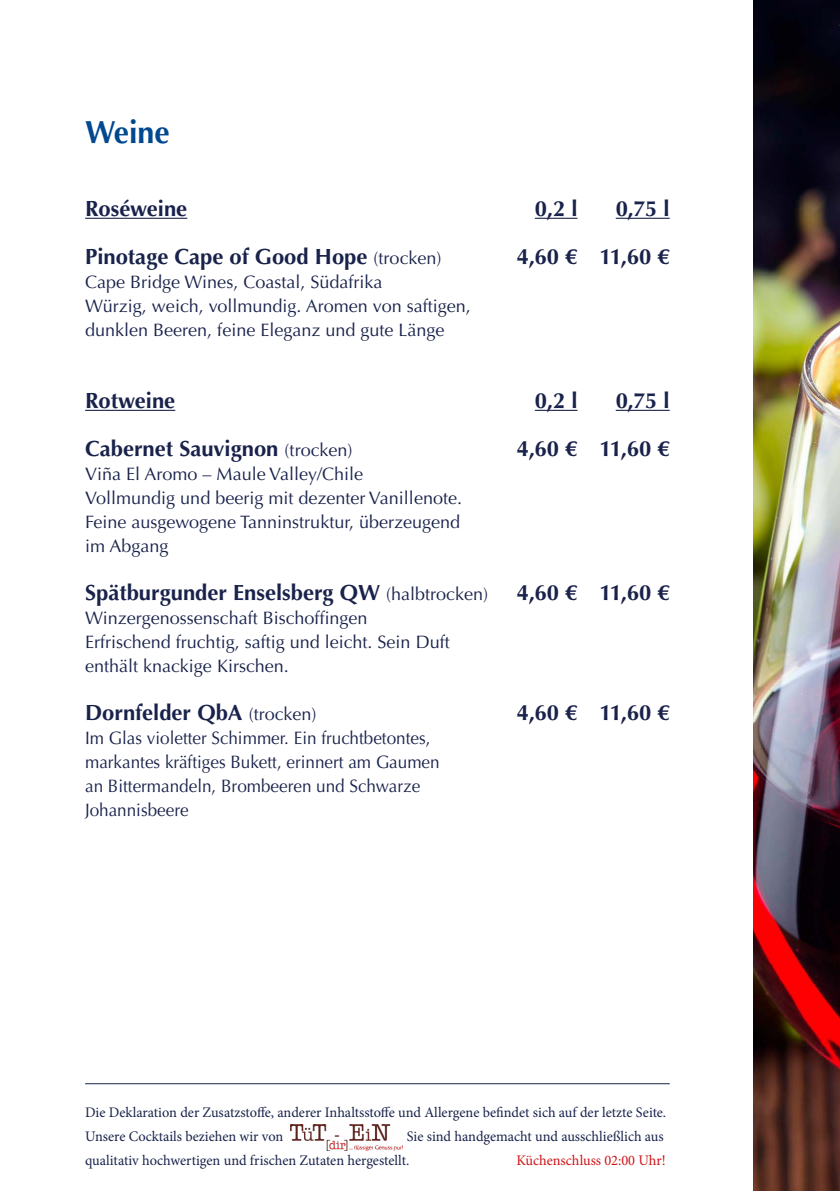
<style>
.page{position:relative;width:840px;height:1191px;background:#fff}
.page>*{position:absolute;margin:0;border:0;box-sizing:border-box;transform-origin:0 0}
.t1{font:700 32px "Optima LT Std";color:#004890;scale:.95 1}
.t2{font:700 22px/48px "Optima LT Std";color:#19224b;text-align:right}
.t3{font:18px/24px "Optima LT Std";color:#19224b}
.t4{font:18px/24px "Optima LT Std";color:#19224b;scale:.95 1}
.t5{font:14.6px/24px "Minion Pro";color:#19224b}
.t6{font:14.6px "Minion Pro";letter-spacing:-.005em;color:#cd1316}
.s1{font-weight:400;font-size:18px}
</style>
<div class="page">
<img style="left:290px;top:1124px;width:112px;height:26px">
<hr style="left:85px;top:1083px;width:584px;height:1px;background:#19224b">
<hr style="left:85px;top:218px;width:102px;height:1px;background:#19224b">
<hr style="left:85px;top:410px;width:90px;height:1px;background:#19224b">
<hr style="left:615px;top:218px;width:54px;height:1px;background:#19224b">
<hr style="left:615px;top:410px;width:54px;height:1px;background:#19224b">
<hr style="left:534px;top:218px;width:43px;height:1px;background:#19224b">
<hr style="left:534px;top:410px;width:43px;height:1px;background:#19224b">
<img style="left:753px;top:0;width:86px;height:1191px">
<h1 class="t1" style="left:85px;top:113px;width:90px">Weine</h1>
<p class="t2" style="left:85px;top:185px;width:357px;text-align:left">Roséweine<br>Pinotage Cape of Good Hope <span class="s1">(trocken)</span></p>
<p class="t3" style="left:85px;top:270px;width:387px">Cape Bridge Wines, Coastal, Südafrika<br>Würzig, weich, vollmundig. Aromen von saftigen, dunklen Beeren, feine Eleganz und gute Länge</p>
<p class="t2" style="left:85px;top:377px;width:268px;text-align:left">Rotweine<br>Cabernet Sauvignon <span class="s1">(trocken)</span></p>
<p class="t3" style="left:85px;top:462px;width:378px">Viña El Aromo – Maule Valley/Chile<br>Vollmundig und beerig mit dezenter Vanillenote.<br>Feine ausgewogene Tanninstruktur, überzeugend im Abgang</p>
<p class="t2" style="left:85px;top:569px;width:404px">Spätburgunder Enselsberg QW <span class="s1">(halbtrocken)</span></p>
<p class="t3" style="left:85px;top:606px;width:366px">Winzergenossenschaft Bischoffingen<br>Erfrischend fruchtig, saftig und leicht. Sein Duft enthält knackige Kirschen.</p>
<p class="t2" style="left:85px;top:689px;width:233px">Dornfelder QbA <span class="s1">(trocken)</span></p>
<p class="t4" style="left:85px;top:726px;width:374px">Im Glas violetter Schimmer. Ein fruchtbetontes, markantes kräftiges Bukett, erinnert am Gaumen an Bittermandeln, Brombeeren und Schwarze Johannisbeere</p>
<p class="t2" style="left:516px;top:185px;width:62px">0,2 l<br>4,60 €</p>
<p class="t2" style="left:599px;top:185px;width:72px">0,75 l<br>11,60 €</p>
<p class="t2" style="left:516px;top:377px;width:62px">0,2 l<br>4,60 €</p>
<p class="t2" style="left:599px;top:377px;width:72px">0,75 l<br>11,60 €</p>
<p class="t2" style="left:516px;top:569px;width:62px">4,60 €</p>
<p class="t2" style="left:599px;top:569px;width:72px">11,60 €</p>
<p class="t2" style="left:516px;top:689px;width:62px">4,60 €</p>
<p class="t2" style="left:599px;top:689px;width:72px">11,60 €</p>
<p class="t5" style="left:85px;top:1100px;width:582px">Die Deklaration der Zusatzstoffe, anderer Inhaltsstoffe und Allergene befindet sich auf der letzte Seite.<br>Unsere Cocktails beziehen wir von</p>
<p class="t5" style="left:85px;top:1124px;width:579px;text-indent:321px">Sie sind handgemacht und ausschließlich aus qualitativ hochwertigen und frischen Zutaten hergestellt.</p>
<p class="t6" style="left:516px;top:1150px;width:150px">Küchenschluss 02:00 Uhr!</p>
</div>
